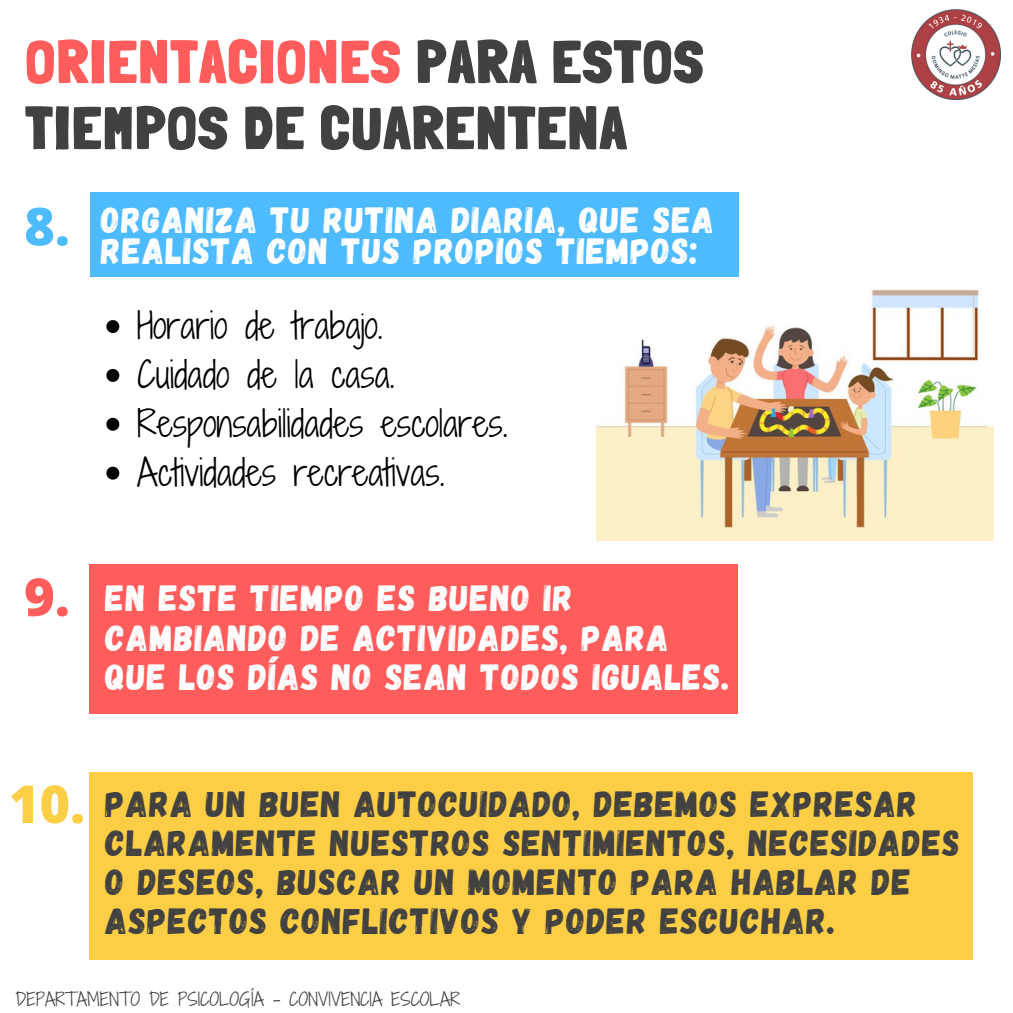
<style>
.page{position:relative;width:1013px;height:1013px;background:#fff}
.page>*{position:absolute;margin:0;border:0;box-sizing:border-box;transform-origin:0 0}
.t1{font:900 60px/66.1px "Londrina Solid";letter-spacing:.035em;color:#424141}
.t2{font:800 52.25px "Open Sans";color:#fbce45}
.t3{font:800 52.25px "Open Sans";color:#4fbbff}
.t4{font:800 52.25px "Open Sans";color:#ff5c5c}
.t5{font:36.38px/39.2px "Gagalin";letter-spacing:.035em;color:#424141}
.t6{font:36.38px/39.2px "Gagalin";letter-spacing:.035em;color:#fff}
.t7{font:35px/48.9px "Shadows Into Light Two";color:#000}
.t8{font:17.5px "Shadows Into Light Two";color:#424141}
.s1{color:#ff5c5c}
</style>
<div class="page">
<img style="left:911px;top:10px;width:89px;height:89px">
<img style="left:596px;top:276px;width:397px;height:265px">
<div style="left:90px;top:192px;width:648px;height:84px;background:#4fbbff"></div>
<div style="left:90px;top:564px;width:648px;height:149px;background:#ff5c5c"></div>
<div style="left:90px;top:772px;width:882px;height:187px;background:#fbce45"></div>
<svg style="left:106px;top:320px;width:13px;height:13px"></svg>
<svg style="left:106px;top:369px;width:13px;height:13px"></svg>
<svg style="left:106px;top:418px;width:13px;height:13px"></svg>
<svg style="left:106px;top:466px;width:13px;height:13px"></svg>
<h1 class="t1" style="left:26px;top:28px;width:679px"><span class="s1">ORIENTACIONES</span> PARA ESTOS<br>TIEMPOS DE CUARENTENA</h1>
<h2 class="t3" style="left:24px;top:189px;width:47px">8.</h2>
<p class="t6" style="left:101px;top:202px;width:614px;line-height:31.5px">ORGANIZA TU RUTINA DIARIA, QUE SEA<br>REALISTA CON TUS PROPIOS TIEMPOS:</p>
<p class="t7" style="left:137px;top:301px;width:372px">Horario de trabajo.<br>Cuidado de la casa.<br>Responsabilidades escolares.<br>Actividades recreativas.</p>
<h2 class="t4" style="left:24px;top:560px;width:47px">9.</h2>
<p class="t6" style="left:106px;top:577px;width:625px">EN ESTE TIEMPO ES BUENO IR<br>CAMBIANDO DE ACTIVIDADES, PARA<br>QUE LOS DÍAS NO SEAN TODOS IGUALES.</p>
<h2 class="t2" style="left:9px;top:767px;width:78px">10.</h2>
<p class="t5" style="left:106px;top:782px;width:855px">PARA UN BUEN AUTOCUIDADO, DEBEMOS EXPRESAR CLARAMENTE NUESTROS SENTIMIENTOS, NECESIDADES O DESEOS, BUSCAR UN MOMENTO PARA HABLAR DE ASPECTOS CONFLICTIVOS Y PODER ESCUCHAR.</p>
<p class="t8" style="left:16px;top:986px;width:446px">DEPARTAMENTO DE PSICOLOGÍA – CONVIVENCIA ESCOLAR</p>
</div>
